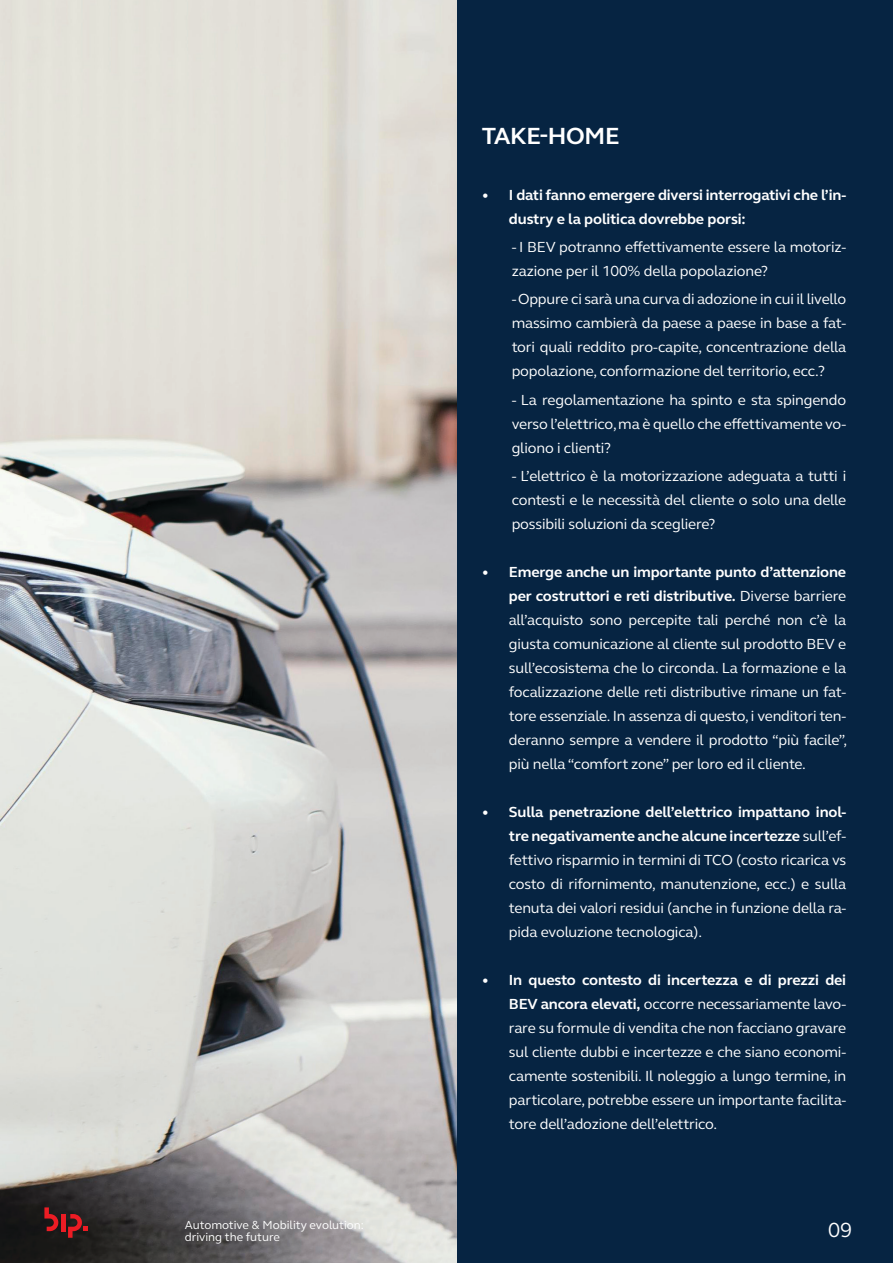
<style>
.page{position:relative;width:893px;height:1263px;background:#fff}
.page>*{position:absolute;margin:0;border:0;box-sizing:border-box;transform-origin:0 0}
.Heading_2{font:700 24px "FS Elliot Pro";letter-spacing:-.01em;color:#fff}
.Num_Pags{font:21px "FS Elliot Pro";color:#fff}
.Body{font:15px/24px "FS Elliot Pro";letter-spacing:-.01em;color:#fff;text-align:justify}
.t1{font:700 15px/24px "FS Elliot Pro";letter-spacing:-.01em;color:#fff}
.Retranca{font:12px/12px "FS Elliot Pro";color:#fff}
.s1{font-weight:400}
.s2{font-weight:700}
</style>
<div class="page">
<img style="left:1px;top:0;width:456px;height:1263px">
<div style="left:457px;top:0;width:436px;height:1263px;background:#062442"></div>
<svg style="left:43px;top:1207px;width:16px;height:24px"></svg>
<hr style="left:61px;top:1214px;width:4px;height:17px;background:#ed1c24">
<svg style="left:66px;top:1214px;width:22px;height:24px"></svg>
<p class="Retranca" style="left:183px;top:1214px;width:89px">Smart Economy<br>Report</p>
<p class="Retranca" style="left:185px;top:1218px;width:181px">Automotive &amp; Mobility evolution: driving the future</p>
<p class="Heading_2" style="left:482px;top:120px;width:139px">TAKE-HOME</p>
<p class="t1" style="left:509px;top:182px;width:339px;text-indent:-27px"><span class="s1">•</span> I dati fanno emergere diversi interrogativi che l’in&shy;dustry e la politica dovrebbe porsi:</p>
<p class="Body" style="left:512px;top:235px;width:336px">- I BEV potranno effettivamente essere la motoriz&shy;zazione per il 100% della popolazione?</p>
<p class="Body" style="left:512px;top:287px;width:336px">- Oppure ci sarà una curva di adozione in cui il livello massimo cambierà da paese a paese in base a fat&shy;tori quali reddito pro-capite, concentrazione della popolazione, conformazione del territorio, ecc.?</p>
<p class="Body" style="left:512px;top:387px;width:336px">- La regolamentazione ha spinto e sta spingendo verso l’elettrico, ma è quello che effettivamente vo&shy;gliono i clienti?</p>
<p class="Body" style="left:512px;top:463px;width:336px">- L’elettrico è la motorizzazione adeguata a tutti i contesti e le necessità del cliente o solo una delle possibili soluzioni da scegliere?</p>
<p class="Body" style="left:509px;top:559px;width:340px;text-indent:-27px">• <span class="s2">Emerge anche un importante punto d’attenzione per costruttori e reti distributive.</span> Diverse barriere all’acquisto sono percepite tali perché non c’è la giusta comunicazione al cliente sul prodotto BEV e sull’ecosistema che lo circonda. La formazione e la focalizzazione delle reti distributive rimane un fat&shy;tore essenziale. In assenza di questo, i venditori ten&shy;deranno sempre a vendere il prodotto “più facile”, più nella “comfort zone” per loro ed il cliente.</p>
<p class="Body" style="left:509px;top:799px;width:339px;text-indent:-27px">• <span class="s2">Sulla penetrazione dell’elettrico impattano inol&shy;tre negativamente anche alcune incertezze</span> sull’ef&shy;fettivo risparmio in termini di TCO (costo ricarica vs costo di rifornimento, manutenzione, ecc.) e sulla tenuta dei valori residui (anche in funzione della ra&shy;pida evoluzione tecnologica).</p>
<p class="Body" style="left:509px;top:967px;width:339px;text-indent:-27px">• <span class="s2">In questo contesto di incertezza e di prezzi dei BEV ancora elevati,</span> occorre necessariamente lavo&shy;rare su formule di vendita che non facciano gravare sul cliente dubbi e incertezze e che siano economi&shy;camente sostenibili. Il noleggio a lungo termine, in particolare, potrebbe essere un importante facilita&shy;tore dell’adozione dell’elettrico.</p>
<p class="Num_Pags" style="left:828px;top:1216px;width:26px">09</p>
</div>
